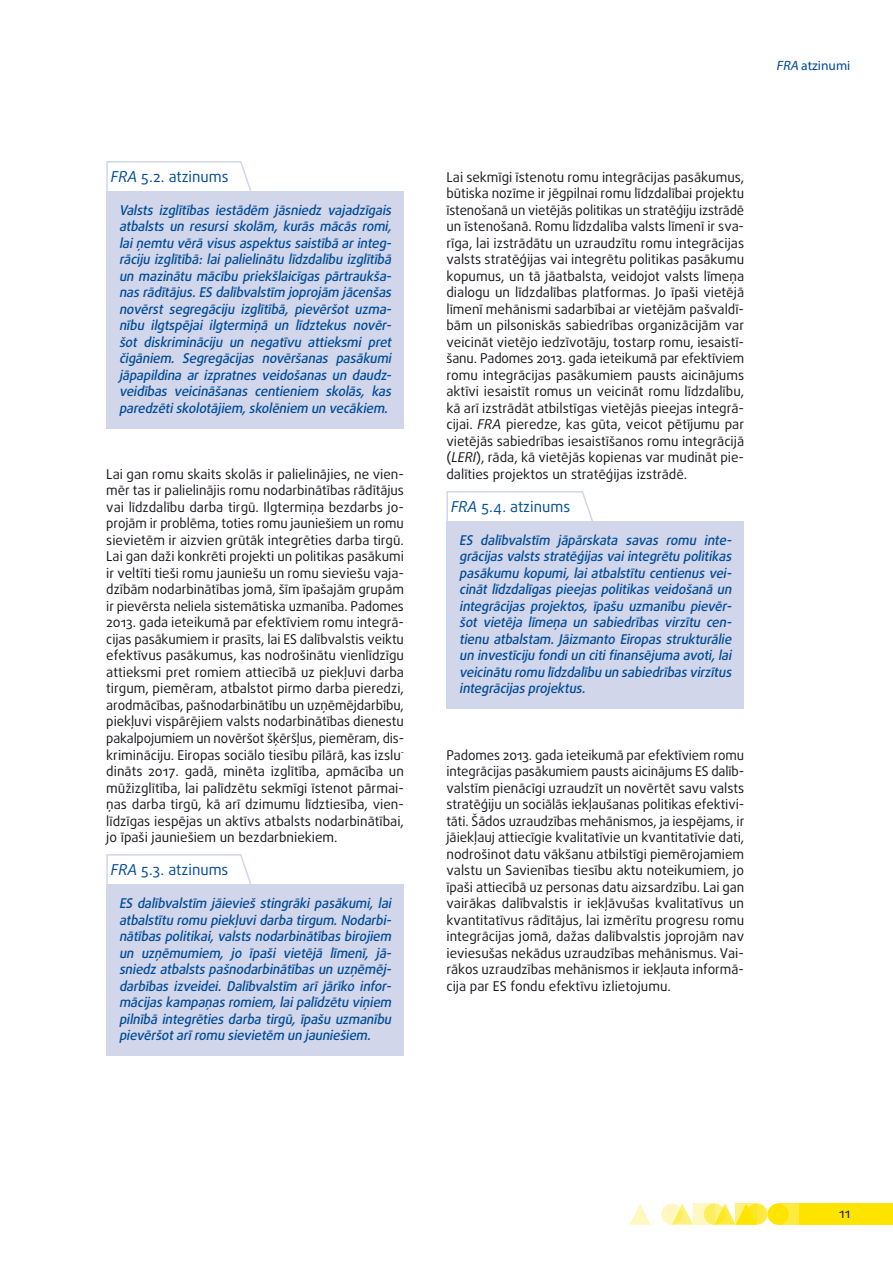
<style>
.page{position:relative;width:893px;height:1263px;background:#fff}
.page>*{position:absolute;margin:0;border:0;box-sizing:border-box;transform-origin:0 0}
.opinion_header_sw{font:15px "Daxline Pro";color:#004c98}
.body_text{font:13.5px/16.5px "Daxline Pro";color:#1a171c;text-align:justify}
.opinion_text_SW_last{font:italic 500 13.5px/16.5px "Daxline Pro";letter-spacing:-.01em;color:#004c98;text-align:justify}
.t1{font:13.5px "Myriad Pro";color:#004c98}
.s1{font-style:italic}
</style>
<div class="page">
<div style="left:746px;top:1203px;width:21px;height:22px;background:#ffea40;border-radius:50%"></div>
<div style="left:778px;top:1203px;width:21px;height:22px;background:#ffea40"></div>
<div style="left:799px;top:1203px;width:94px;height:22px;background:#ffe400"></div>
<svg style="left:675px;top:1203px;width:18px;height:22px"></svg>
<svg style="left:629px;top:1204px;width:22px;height:21px"></svg>
<div style="left:767px;top:1203px;width:22px;height:22px;background:#ffe400;border-radius:50%"></div>
<svg style="left:718px;top:1203px;width:18px;height:22px"></svg>
<svg style="left:704px;top:1203px;width:21px;height:22px"></svg>
<svg style="left:661px;top:1203px;width:21px;height:22px"></svg>
<svg style="left:736px;top:1203px;width:21px;height:22px"></svg>
<svg style="left:693px;top:1203px;width:21px;height:22px"></svg>
<div style="left:106px;top:192px;width:298px;height:237px;background:#d2d6ea"></div>
<div style="left:106px;top:885px;width:298px;height:171px;background:#d2d6ea"></div>
<div style="left:446px;top:522px;width:298px;height:187px;background:#d2d6ea"></div>
<svg style="left:106px;top:161px;width:147px;height:31px"></svg>
<svg style="left:106px;top:854px;width:147px;height:31px"></svg>
<svg style="left:446px;top:491px;width:149px;height:31px"></svg>
<p class="opinion_header_sw" style="left:111px;top:167px;width:119px"><span class="s1">FRA</span> 5.2. atzinums</p>
<p class="opinion_text_SW_last" style="left:119px;top:202px;width:277px">Valsts izglītības iestādēm jāsniedz vajadzīgais atbalsts un resursi skolām, kurās mācās romi, laiņemtu vērā visusaspektussaistībā arinteg&shy;rāciju izglītībā: lai palielinātu līdzdalību izglītībā un mazinātu mācību priekšlaicīgas pārtraukša&shy;nasrādītājus.ES dalībvalstīm joprojām jācenšas novērst segregāciju izglītībā, pievēršot uzma&shy;nību ilgtspējai ilgtermiņā un līdztekus novēr&shy;šot diskrimināciju un negatīvu attieksmi pret čigāniem. Segregācijas novēršanas pasākumi jāpapildina ar izpratnes veidošanas un daudz&shy;veidības veicināšanas centieniem skolās, kas paredzētiskolotājiem,skolēniem un vecākiem.</p>
<p class="body_text" style="left:106px;top:466px;width:299px">Lai gan romu skaits skolās ir palielinājies, ne vien&shy;mēr tas ir palielinājis romu nodarbinātības rādītājus vai līdzdalību darba tirgū. Ilgtermiņa bezdarbs jo&shy;projām ir problēma, toties romu jauniešiem un romu sievietēm ir aizvien grūtāk integrēties darba tirgū.<br>Lai gan daži konkrēti projekti un politikas pasākumi ir veltīti tieši romu jauniešu un romu sieviešu vaja&shy;dzībām nodarbinātības jomā, šīm īpašajām grupām ir pievērsta neliela sistemātiska uzmanība. Padomes 2013. gada ieteikumā par efektīviem romu integrā&shy;cijas pasākumiem ir prasīts, lai ES dalībvalstis veiktu efektīvus pasākumus, kas nodrošinātu vienlīdzīgu attieksmi pret romiem attiecībā uz piekļuvi darba tirgum, piemēram, atbalstot pirmo darba pieredzi, arodmācības, pašnodarbinātību un uzņēmējdarbību, piekļuvi vispārējiem valsts nodarbinātības dienestu pakalpojumiem un novēršot šķēršļus, piemēram, dis&shy;krimināciju. Eiropas sociālo tiesību pīlārā, kas izslu&shy;dināts 2017. gadā, minēta izglītība, apmācība un mūžizglītība, lai palīdzētu sekmīgi īstenot pārmai&shy;ņas darba tirgū, kā arī dzimumu līdztiesība, vien&shy;līdzīgas iespējas un aktīvs atbalsts nodarbinātībai, jo īpaši jauniešiem un bezdarbniekiem.</p>
<p class="opinion_header_sw" style="left:111px;top:860px;width:119px"><span class="s1">FRA</span> 5.3. atzinums</p>
<p class="opinion_text_SW_last" style="left:119px;top:895px;width:277px">ES dalībvalstīm jāievieš stingrāki pasākumi, lai atbalstītu romu piekļuvidarba tirgum.Nodarbi&shy;nātībaspolitikai,valstsnodarbinātībasbirojiem un uzņēmumiem, jo īpaši vietējā līmenī, jā&shy;sniedzatbalstspašnodarbinātībasun uzņēmēj - darbības izveidei. Dalībvalstīm arī jārīko infor&shy;mācijaskampaņasromiem,laipalīdzētu viņiem pilnībā integrēties darba tirgū, īpašu uzmanību pievēršotarīromu sievietēm un jauniešiem.</p>
<p class="t1" style="left:776px;top:57px;width:76px"><span class="s1">FRA</span> atzinumi</p>
<p class="body_text" style="left:446px;top:169px;width:299px">Lai sekmīgi īstenotu romu integrācijas pasākumus, būtiska nozīme ir jēgpilnai romu līdzdalībai projektu īstenošanā un vietējās politikas un stratēģiju izstrādē un īstenošanā. Romu līdzdalība valsts līmenī ir sva&shy;rīga, lai izstrādātu un uzraudzītu romu integrācijas valsts stratēģijas vai integrētu politikas pasākumu kopumus, un tā jāatbalsta, veidojot valsts līmeņa dialogu un līdzdalības platformas. Jo īpaši vietējā līmenī mehānismi sadarbībai ar vietējām pašvaldī&shy;bām un pilsoniskās sabiedrības organizācijām var veicināt vietējo iedzīvotāju, tostarp romu, iesaistī&shy;šanu. Padomes 2013. gada ieteikumā par efektīviem romu integrācijas pasākumiem pausts aicinājums aktīvi iesaistīt romus un veicināt romu līdzdalību, kā arī izstrādāt atbilstīgas vietējās pieejas integrā&shy;cijai. <span class="s1">FRA</span> pieredze, kas gūta, veicot pētījumu par vietējās sabiedrības iesaistīšanos romu integrācijā (<span class="s1">LERI</span>), rāda, kā vietējās kopienas var mudināt pie&shy;dalīties projektos un stratēģijas izstrādē.</p>
<p class="opinion_header_sw" style="left:451px;top:497px;width:120px"><span class="s1">FRA</span> 5.4. atzinums</p>
<p class="opinion_text_SW_last" style="left:459px;top:532px;width:277px">ES dalībvalstīm jāpārskata savas romu inte&shy;grācijasvalstsstratēģijasvaiintegrētu politikas pasākumu kopumi, lai atbalstītu centienus vei&shy;cināt līdzdalīgas pieejas politikas veidošanā un integrācijas projektos, īpašu uzmanību pievēr&shy;šot vietēja līmeņa un sabiedrības virzītu cen&shy;tienu atbalstam. Jāizmanto Eiropas strukturālie un investīciju fondiun citifinansējuma avoti,lai veicinātu romu līdzdalību un sabiedrībasvirzītus integrācijasprojektus.</p>
<p class="body_text" style="left:446px;top:746px;width:299px">Padomes 2013. gada ieteikumā par efektīviem romu integrācijas pasākumiem pausts aicinājums ES dalīb&shy;valstīm pienācīgi uzraudzīt un novērtēt savu valsts stratēģiju un sociālās iekļaušanas politikas efektivi&shy;tāti. Šādos uzraudzības mehānismos, ja iespējams, ir jāiekļauj attiecīgie kvalitatīvie un kvantitatīvie dati, nodrošinot datu vākšanu atbilstīgi piemērojamiem valstu un Savienības tiesību aktu noteikumiem, jo īpaši attiecībā uz personas datu aizsardzību. Lai gan vairākas dalībvalstis ir iekļāvušas kvalitatīvus un kvantitatīvus rādītājus, lai izmērītu progresu romu integrācijas jomā, dažas dalībvalstis joprojām nav ieviesušas nekādus uzraudzības mehānismus. Vai&shy;rākos uzraudzības mehānismos ir iekļauta informā&shy;cija par ES fondu efektīvu izlietojumu.</p>
<p class="body_text" style="left:839px;top:1205px;width:13px">11</p>
</div>
